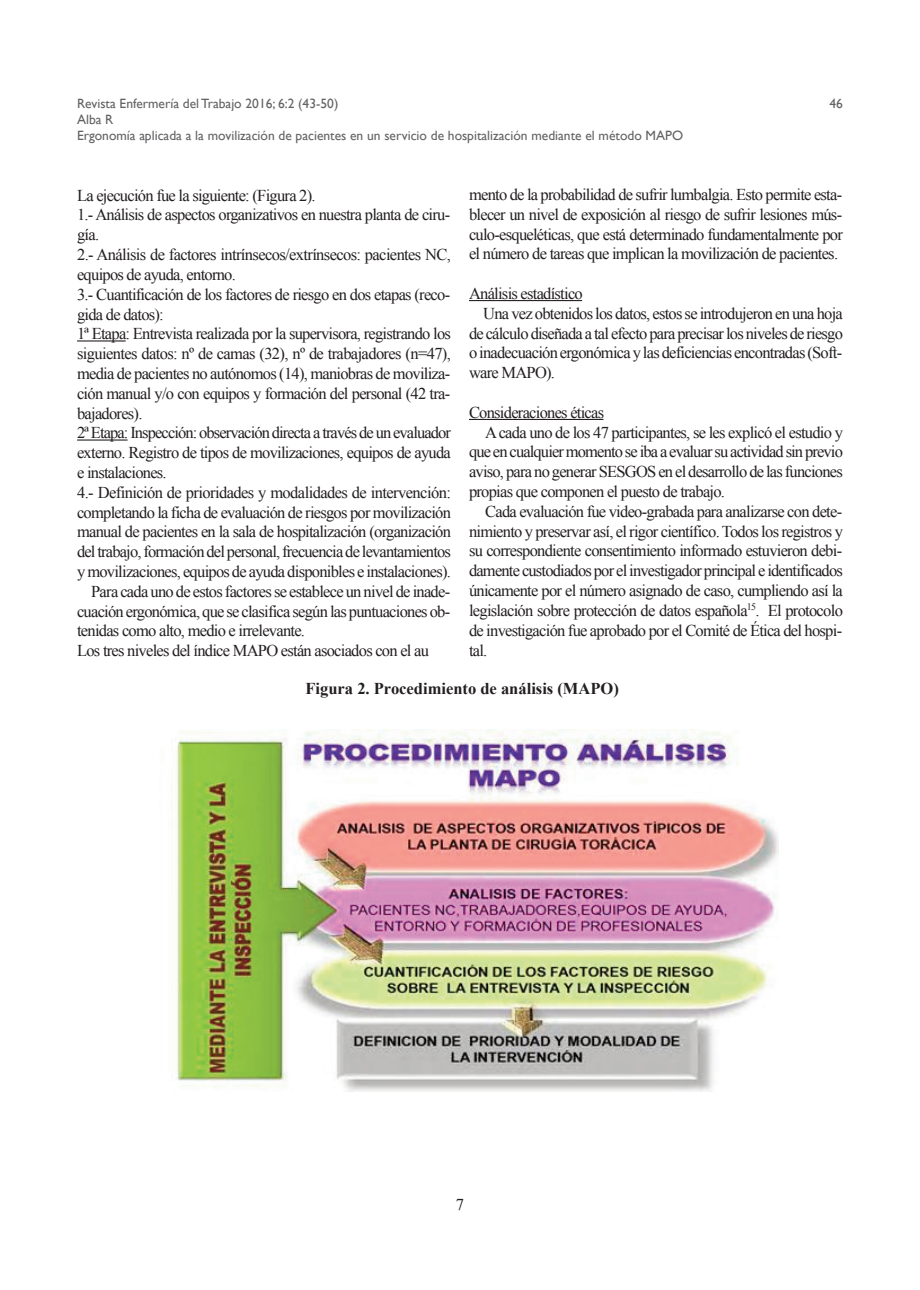
<style>
.page{position:relative;width:920px;height:1290px;background:#fff}
.page>*{position:absolute;margin:0;border:0;box-sizing:border-box;transform-origin:0 0}
.t1{font:16.5px/19.8px "Times New Roman";letter-spacing:-.045em;color:#231f20;text-align:justify}
.t2{font:700 16.5px "Times New Roman";color:#231f20}
.t3{font:13.5px/16.2px "Gill Sans";color:#636366}
</style>
<div class="page">
<img style="left:176px;top:729px;width:602px;height:362px">
<hr style="left:77px;top:340px;width:49px;height:1px;background:#231f20">
<hr style="left:77px;top:439px;width:50px;height:1px;background:#231f20">
<hr style="left:469px;top:300px;width:113px;height:1px;background:#231f20">
<hr style="left:469px;top:419px;width:134px;height:1px;background:#231f20">
<p class="t3" style="left:77px;top:95px;width:607px">Revista Enfermería del Trabajo 2016; 6:2 (43-50)<br>Alba R<br>Ergonomía aplicada a la movilización de pacientes en un servicio de hospitalización mediante el método MAPO</p>
<p class="t3" style="left:829px;top:95px;width:15px">46</p>
<p class="t1" style="left:77px;top:185px;width:240px">La ejecución fue la siguiente: (Figura 2).</p>
<p class="t1" style="left:77px;top:205px;width:374px">1.- Análisis de aspectos organizativos en nuestra planta de ciru-</p>
<p class="t1" style="left:77px;top:225px;width:24px">gía.</p>
<p class="t1" style="left:77px;top:244px;width:375px">2.- Análisis de factores intrínsecos/extrínsecos: pacientes NC,</p>
<p class="t1" style="left:77px;top:264px;width:160px">equipos de ayuda, entorno.</p>
<p class="t1" style="left:77px;top:284px;width:374px">3.- Cuantificación de los factores de riesgo en dos etapas (reco-</p>
<p class="t1" style="left:77px;top:304px;width:88px">gida de datos):</p>
<p class="t1" style="left:77px;top:324px;width:375px">1ª Etapa: Entrevista realizada por la supervisora, registrando los</p>
<p class="t1" style="left:77px;top:343px;width:375px">siguientes datos: nº de camas (32), nº de trabajadores (n=47),</p>
<p class="t1" style="left:77px;top:363px;width:374px">media de pacientes no autónomos (14), maniobras de moviliza-</p>
<p class="t1" style="left:77px;top:383px;width:374px">ción manual y/o con equipos y formación del personal (42 tra-</p>
<p class="t1" style="left:77px;top:403px;width:67px">bajadores).</p>
<p class="t1" style="left:77px;top:423px;width:375px">2ª Etapa: Inspección: observación directa a través de un evaluador</p>
<p class="t1" style="left:77px;top:442px;width:375px">externo. Registro de tipos de movilizaciones, equipos de ayuda</p>
<p class="t1" style="left:77px;top:462px;width:91px">e instalaciones.</p>
<p class="t1" style="left:77px;top:482px;width:375px">4.- Definición de prioridades y modalidades de intervención:</p>
<p class="t1" style="left:77px;top:502px;width:375px">completando la ficha de evaluación de riesgos por movilización</p>
<p class="t1" style="left:77px;top:522px;width:375px">manual de pacientes en la sala de hospitalización (organización</p>
<p class="t1" style="left:77px;top:541px;width:375px">del trabajo, formación del personal, frecuencia de levantamientos</p>
<p class="t1" style="left:77px;top:561px;width:375px">y movilizaciones, equipos de ayuda disponibles e instalaciones).</p>
<p class="t1" style="left:91px;top:581px;width:360px">Para cada uno de estos factores se establece un nivel de inade-</p>
<p class="t1" style="left:77px;top:601px;width:374px">cuación ergonómica, que se clasifica según las puntuaciones ob-</p>
<p class="t1" style="left:77px;top:621px;width:229px">tenidas como alto, medio e irrelevante.</p>
<p class="t1" style="left:77px;top:640px;width:353px">Los tres niveles del índice MAPO están asociados con el au</p>
<p class="t1" style="left:469px;top:184px;width:375px">mento de la probabilidad de sufrir lumbalgia. Esto permite esta&shy;blecer un nivel de exposición al riesgo de sufrir lesiones mús&shy;culo-esqueléticas, que está determinado fundamentalmente por el número de tareas que implican la movilización de pacientes.</p>
<p class="t1" style="left:469px;top:283px;width:115px">Análisis estadístico</p>
<p class="t1" style="left:483px;top:303px;width:361px">Una vez obtenidos los datos, estos se introdujeron en una hoja</p>
<p class="t1" style="left:469px;top:323px;width:375px">de cálculo diseñada a tal efecto para precisar los niveles de riesgo</p>
<p class="t1" style="left:469px;top:343px;width:374px">o inadecuación ergonómica y las deficiencias encontradas (Soft-</p>
<p class="t1" style="left:469px;top:363px;width:88px">ware MAPO).</p>
<p class="t1" style="left:469px;top:402px;width:137px">Consideraciones éticas</p>
<p class="t1" style="left:485px;top:422px;width:359px">Acada uno de los 47 participantes, se les explicó el estudio y</p>
<p class="t1" style="left:469px;top:442px;width:375px">que en cualquier momento se iba a evaluar su actividad sin previo</p>
<p class="t1" style="left:469px;top:462px;width:375px">aviso, para no generar SESGOS en el desarrollo de las funciones</p>
<p class="t1" style="left:469px;top:481px;width:257px">propias que componen el puesto de trabajo.</p>
<p class="t1" style="left:485px;top:501px;width:358px">Cada evaluación fue video-grabada para analizarse con dete-</p>
<p class="t1" style="left:469px;top:521px;width:375px">nimiento y preservar así, el rigor científico. Todos los registros y</p>
<p class="t1" style="left:469px;top:541px;width:374px">su correspondiente consentimiento informado estuvieron debi-</p>
<p class="t1" style="left:469px;top:561px;width:375px">damente custodiados por el investigador principal e identificados</p>
<p class="t1" style="left:469px;top:580px;width:375px">únicamente por el número asignado de caso, cumpliendo así la</p>
<p class="t1" style="left:469px;top:600px;width:375px">legislación sobre protección de datos española<sup>15</sup>. El protocolo</p>
<p class="t1" style="left:469px;top:620px;width:374px">de investigación fue aprobado por el Comité de Ética del hospi-</p>
<p class="t1" style="left:469px;top:640px;width:20px">tal.</p>
<p class="t2" style="left:305px;top:679px;width:315px">Figura 2. Procedimiento de análisis (MAPO)</p>
<p class="t1" style="left:456px;top:1194px;width:10px">7</p>
</div>
